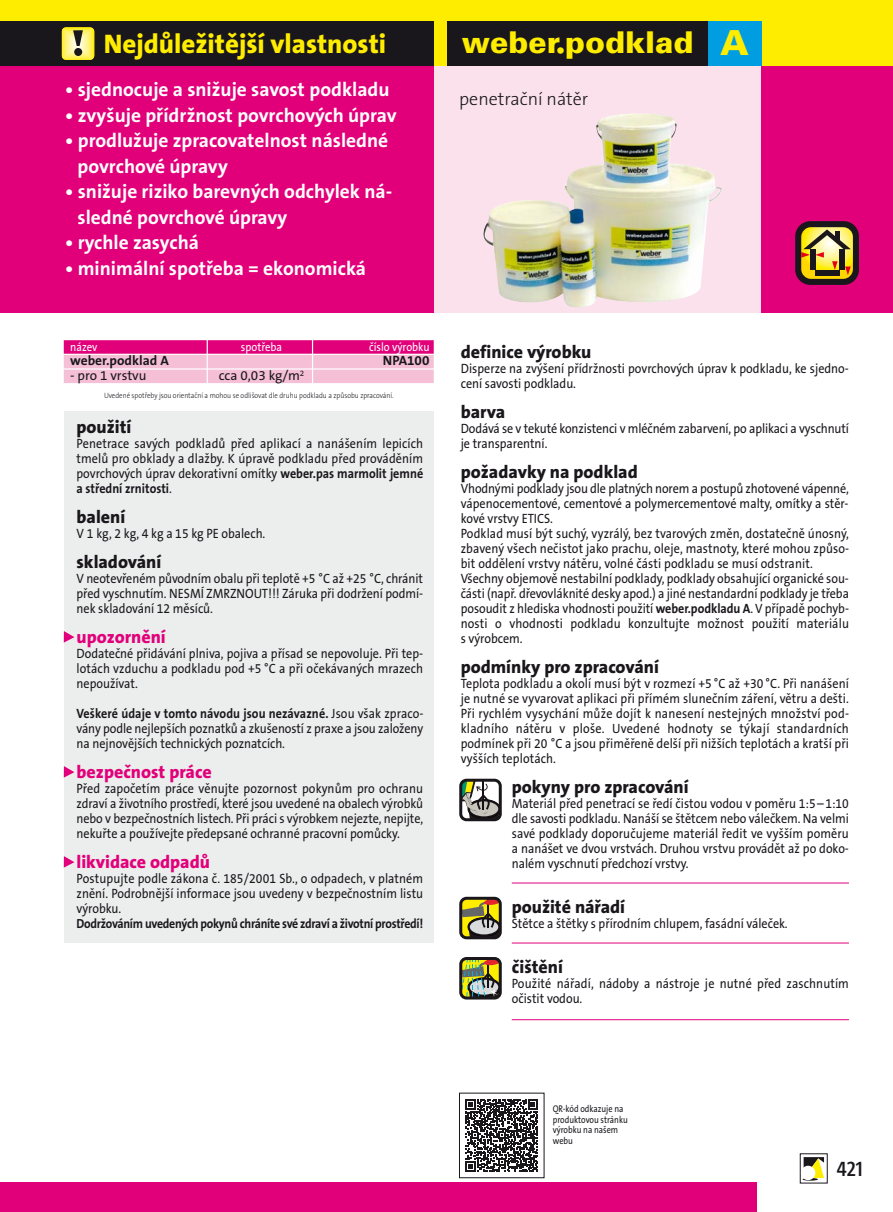
<style>
.page{position:relative;width:893px;height:1212px;background:#fff}
.page>*{position:absolute;margin:0;border:0;box-sizing:border-box;transform-origin:0 0}
.t1{font:900 30px "Univers CE";color:#ffed00}
.t2{font:800 27px "The Sans CE B8";color:#ffed00}
.t3{font:600 21px "The Sans Cd CELF";color:#1a171c;scale:1.05 1}
.t4{font:700 19.5px/25.5px "The Sans CE B7";color:#fff}
.t5{font:800 18px "The Sans CE B8";color:#1a171c}
.t6{font:800 18px "The Sans CE B8";color:#e2007a}
.t7{font:300 18px "The Sans CE B3";color:#1a171c}
.t8{font:13.5px/15px "The Sans CE B5 Plain";color:#1a171c;text-align:justify;scale:.9 1}
.t9{font:13.5px "The Sans CE B5 Plain";color:#1a171c}
.t10{font:700 13.5px "The Sans CE B7";color:#1a171c}
.t11{font:700 13.2px "The Sans CE B7";letter-spacing:-.025em;color:#1a171c;scale:.9 1}
.t12{font:12px "The Sans CE B5 Plain";color:#fff;scale:.9 1}
.t13{font:9.75px/10.5px "The Sans CE B5 Plain";color:#1a171c;scale:.85 1}
.t14{font:300 7.65px "The Sans CE B3";color:#1a171c;scale:.9 1}
.s1{font-family:"The Sans CE B7";font-weight:700}
.s2{font-size:34.5px}
</style>
<div class="page">
<svg style="left:465px;top:1099px;width:73px;height:73px"></svg>
<div style="left:459px;top:1093px;width:85px;height:85px;border:1px solid #1a171c"></div>
<svg style="left:459px;top:957px;width:43px;height:42px;background:#82814c"></svg>
<svg style="left:459px;top:897px;width:43px;height:42px;background:#8c7f41"></svg>
<svg style="left:459px;top:779px;width:43px;height:42px"></svg>
<hr style="left:512px;top:883px;width:337px;height:1px;background:#e2007a">
<hr style="left:512px;top:943px;width:337px;height:1px;background:#e2007a">
<hr style="left:512px;top:1019px;width:337px;height:1px;background:#e2007a">
<div style="left:64px;top:411px;width:370px;height:531px;background:#eceded"></div>
<svg style="left:64px;top:766px;width:10px;height:12px"></svg>
<svg style="left:64px;top:631px;width:10px;height:12px"></svg>
<svg style="left:64px;top:856px;width:10px;height:12px"></svg>
<div style="left:434px;top:66px;width:327px;height:247px;background:#fae1ec"></div>
<div style="left:761px;top:66px;width:132px;height:247px;background:#e2007a"></div>
<div style="left:0;top:1182px;width:757px;height:30px;background:#e2007a"></div>
<div style="left:0;top:0;width:893px;height:66px;background:#ffed00"></div>
<div style="left:795px;top:221px;width:64px;height:64px;background:#1a171c;border-radius:15px"></div>
<svg style="left:801px;top:227px;width:52px;height:52px"></svg>
<svg style="left:801px;top:229px;width:50px;height:46px"></svg>
<svg style="left:802px;top:1157px;width:23px;height:24px"></svg>
<svg style="left:804px;top:1157px;width:20px;height:21px"></svg>
<hr style="left:803px;top:1178px;width:15px;height:3px;background:#1a171c;border-radius:50%">
<div style="left:801px;top:1166px;width:14px;height:14px;background:#fff;border-radius:50%"></div>
<div style="left:0;top:21px;width:434px;height:45px;background:#1a171c"></div>
<svg style="left:62px;top:27px;width:32px;height:33px"></svg>
<div style="left:0;top:66px;width:434px;height:247px;background:#e2007a"></div>
<svg style="left:73px;top:30px;width:10px;height:16px"></svg>
<div style="left:74px;top:48px;width:8px;height:8px;background:#1a171c;border-radius:50%"></div>
<img style="left:483px;top:113px;width:239px;height:194px">
<div style="left:447px;top:21px;width:261px;height:45px;background:#1a171c"></div>
<div style="left:708px;top:21px;width:53px;height:45px;background:#009ee0"></div>
<div style="left:64px;top:340px;width:370px;height:14px;background:#e2007a"></div>
<div style="left:64px;top:355px;width:370px;height:13px;background:#f5c0d6"></div>
<div style="left:64px;top:370px;width:370px;height:13px;background:#f5c0d6"></div>
<hr style="left:312px;top:339px;width:1px;height:51px;background:#fff">
<hr style="left:207px;top:339px;width:1px;height:51px;background:#fff">
<p class="t2" style="left:104px;top:33px;width:284px">Nejdůležitější vlastnosti</p>
<p class="t4" style="left:65px;top:79px;width:326px">• sjednocuje a snižuje savost podkladu</p>
<p class="t4" style="left:65px;top:104px;width:333px">• zvyšuje přídržnost povrchových úprav</p>
<p class="t4" style="left:78px;top:130px;width:312px;text-indent:-12px">• prodlužuje zpracovatelnost následné povrchové úpravy</p>
<p class="t4" style="left:78px;top:181px;width:316px;text-indent:-12px">• snižuje riziko barevných odchylek ná&shy;sledné povrchové úpravy</p>
<p class="t4" style="left:65px;top:232px;width:135px">• rychle zasychá</p>
<p class="t4" style="left:65px;top:257px;width:302px">• minimální spotřeba = ekonomická</p>
<p class="t12" style="left:70px;top:342px;width:32px">název</p>
<p class="t12" style="left:241px;top:342px;width:47px">spotřeba</p>
<p class="t12" style="left:369px;top:342px;width:69px">číslo výrobku</p>
<p class="t10" style="left:70px;top:355px;width:100px">weber.podklad A</p>
<p class="t10" style="left:383px;top:355px;width:48px">NPA100</p>
<p class="t9" style="left:70px;top:370px;width:78px">- pro 1 vrstvu</p>
<p class="t9" style="left:219px;top:370px;width:87px">cca 0,03 kg/m<sup>2</sup></p>
<p class="t14" style="left:104px;top:392px;width:323px">Uvedené spotřeby jsou orientační a mohou se odlišovat dle druhu podkladu a způsobu zpracování.</p>
<p class="t5" style="left:77px;top:419px;width:56px">použití</p>
<p class="t8" style="left:77px;top:437px;width:387px">Penetrace savých podkladů před aplikací a nanášením lepicích tmelů pro obklady a dlažby. K úpravě podkladu před prováděním povrchových úprav dekorativní omítky <span class="s1">weber.pas marmolit jemné a střední zrnitosti</span>.</p>
<p class="t5" style="left:77px;top:509px;width:50px">balení</p>
<p class="t8" style="left:77px;top:527px;width:211px">V 1 kg, 2 kg, 4 kg a 15 kg PE obalech.</p>
<p class="t5" style="left:77px;top:554px;width:86px">skladování</p>
<p class="t8" style="left:77px;top:572px;width:387px">V neotevřeném původním obalu při teplotě +5 °C až +25 °C, chránit před vyschnutím. NESMÍ ZMRZNOUT!!! Záruka při dodržení podmí&shy;nek skladování 12 měsíců.</p>
<p class="t6" style="left:77px;top:629px;width:91px">upozornění</p>
<p class="t8" style="left:77px;top:647px;width:387px">Dodatečné přidávání plniva, pojiva a přísad se nepovoluje. Při tep&shy;lotách vzduchu a podkladu pod +5 °C a při očekávaných mrazech nepoužívat.</p>
<p class="t8" style="left:77px;top:707px;width:387px"><span class="s1">Veškeré údaje v tomto návodu jsou nezávazné.</span> Jsou však zpraco&shy;vány podle nejlepších poznatků a zkušeností z praxe a jsou založeny na nejnovějších technických poznatcích.</p>
<p class="t6" style="left:77px;top:764px;width:137px">bezpečnost práce</p>
<p class="t8" style="left:77px;top:782px;width:387px">Před započetím práce věnujte pozornost pokynům pro ochranu zdraví a životního prostředí, které jsou uvedené na obalech výrobků nebo v bezpečnostních listech. Při práci s výrobkem nejezte, nepijte, nekuřte a používejte předepsané ochranné pracovní pomůcky.</p>
<p class="t6" style="left:77px;top:854px;width:135px">likvidace odpadů</p>
<p class="t8" style="left:77px;top:872px;width:387px">Postupujte podle zákona č. 185/2001 Sb., o odpadech, v platném znění. Podrobnější informace jsou uvedeny v bezpeč nostním listu výrobku.</p>
<p class="t11" style="left:77px;top:918px;width:387px">Dodržováním uvedených pokynů chráníte své zdraví a životní prostředí!</p>
<p class="t1" style="left:462px;top:32px;width:289px">weber<sub>•</sub>podklad <span class="s2">A</span></p>
<p class="t7" style="left:459px;top:91px;width:130px">penetrační nátěr</p>
<p class="t5" style="left:461px;top:344px;width:132px">definice výrobku</p>
<p class="t8" style="left:461px;top:362px;width:433px">Disperze na zvýšení přídržnosti povrchových úprav k podkladu, ke sjedno&shy;cení savosti podkladu.</p>
<p class="t5" style="left:461px;top:404px;width:46px">barva</p>
<p class="t8" style="left:461px;top:422px;width:433px">Dodává se v tekuté konzistenci v mléčném zabarvení, po aplikaci a vyschnutí je transparentní.</p>
<p class="t5" style="left:461px;top:464px;width:179px">požadavky na podklad</p>
<p class="t8" style="left:461px;top:482px;width:433px;text-align:left">Vhodnými podklady jsou dle platných norem a postupů zhoto vené vápenné, vápenocementové, cementové a poly mer cementové malty, omítky a stěr&shy;kové vrstvy ETICS.<br>Podklad musí být suchý, vyzrálý, bez tvarových změn, dostatečně únosný, zbavený všech nečistot jako prachu, oleje, mastnoty, které mohou způso&shy;bit oddělení vrstvy nátěru, volné části podkladu se musí odstranit.<br>Všechny objemově nestabilní podklady, podklady obsahující organické sou&shy;části (např. dřevovláknité desky apod.) a jiné nestandardní podklady je třeba posoudit z hlediska vhodnosti použití <span class="s1">weber.podkladu A</span>. V případě pochyb&shy;nosti o vhodnosti podkladu konzultujte možnost použití materiálu s výrobcem.</p>
<p class="t5" style="left:461px;top:659px;width:200px">podmínky pro zpracování</p>
<p class="t8" style="left:461px;top:677px;width:433px">Teplota podkladu a okolí musí být v rozmezí +5 °C až +30 °C. Při nanášení je nutné se vyvarovat aplikaci při přímém slunečním záření, větru a dešti.<br>Při rychlém vysychání může dojít k nanesení nestejných množství pod&shy;kladního nátěru v ploše. Uvedené hodnoty se týkají standardních podmínek při 20 °C a jsou přiměřeně delší při nižších teplotách a kratší při vyšších teplotách.</p>
<p class="t5" style="left:512px;top:779px;width:178px">pokyny pro zpracování</p>
<p class="t8" style="left:512px;top:797px;width:376px">Materiál před penetrací se ředí čistou vodou v poměru 1:5 – 1:10 dle savosti podkladu. Nanáší se štětcem nebo válečkem. Na velmi savé podklady doporučujeme materiál ředit ve vyšším poměru a nanášet ve dvou vrstvách. Druhou vrstvu provádět až po doko&shy;nalém vyschnutí předchozí vrstvy.</p>
<p class="t5" style="left:512px;top:899px;width:115px">použité nářadí</p>
<p class="t8" style="left:512px;top:917px;width:308px">Štětce a štětky s přírodním chlupem, fasádní váleček.</p>
<p class="t5" style="left:512px;top:959px;width:53px">čištění</p>
<p class="t8" style="left:512px;top:977px;width:376px">Použité nářadí, nádoby a nástroje je nutné před zaschnutím očistit vodou.</p>
<p class="t13" style="left:553px;top:1104px;width:90px">QR-kód odkazuje na produktovou stránku výrobku na našem webu</p>
<p class="t3" style="left:837px;top:1161px;width:26px">421</p>
</div>
